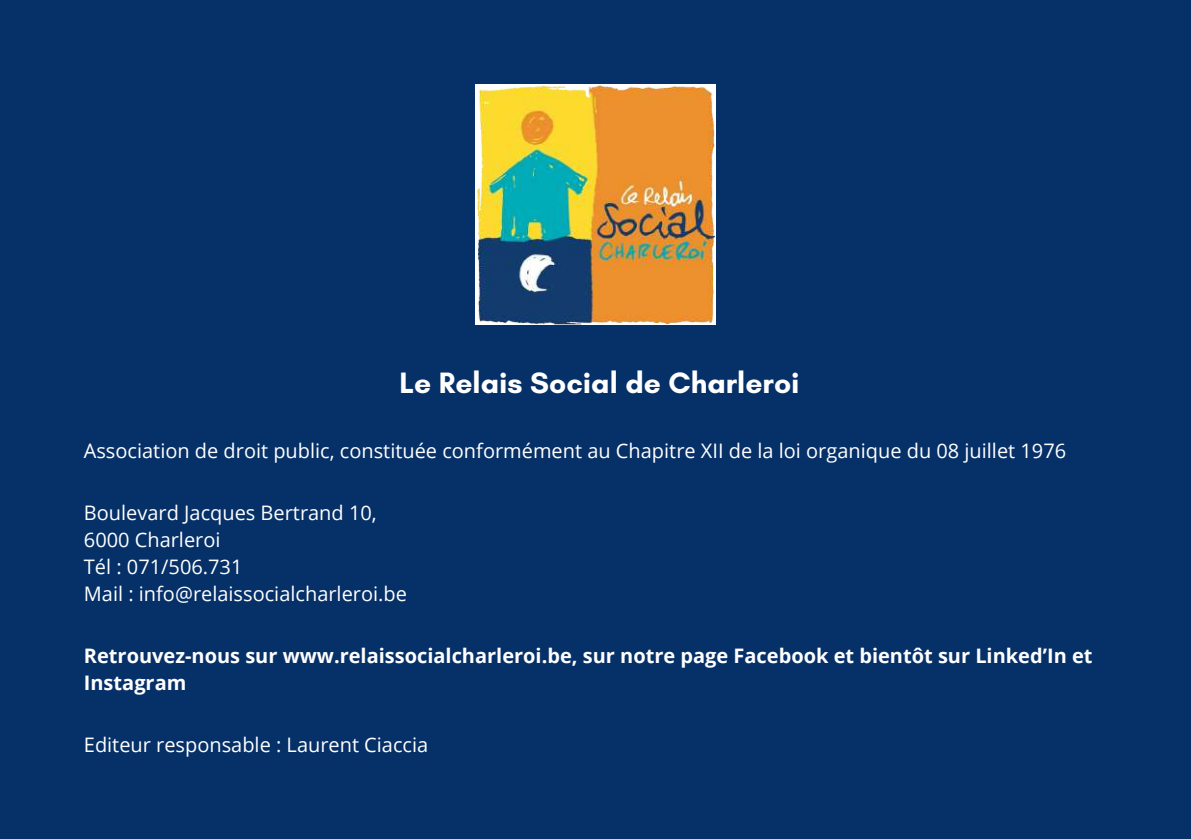
<style>
.page{position:relative;width:1191px;height:839px;background:#fff}
.page>*{position:absolute;margin:0;border:0;box-sizing:border-box;transform-origin:0 0}
.t1{font:700 30px "Glacial Indifference";color:#fff}
.t2{font:20px/27px "Open Sans";color:#fff}
.t3{font:700 20px/27px "Open Sans";color:#fff}
</style>
<div class="page">
<div style="left:0;top:0;width:1191px;height:838px;background:#063068"></div>
<div style="left:475px;top:84px;width:241px;height:241px;background:#fff"></div>
<img style="left:477px;top:85px;width:237px;height:239px">
<h1 class="t1" style="left:400px;top:364px;width:401px">Le Relais Social de Charleroi</h1>
<p class="t2" style="left:84px;top:437px;width:984px">Association de droit public, constituée conformément au Chapitre XII de la loi organique du 08 juillet 1976</p>
<p class="t2" style="left:84px;top:499px;width:325px">Boulevard Jacques Bertrand 10,<br>6000 Charleroi<br>Tél : 071/506.731<br>Mail : info@relaissocialcharleroi.be</p>
<p class="t3" style="left:84px;top:642px;width:1010px">Retrouvez-nous sur www.relaissocialcharleroi.be, sur notre page Facebook et bientôt sur Linked’In et<br>Instagram</p>
<p class="t2" style="left:84px;top:730px;width:346px">Editeur responsable : Laurent Ciaccia</p>
</div>
